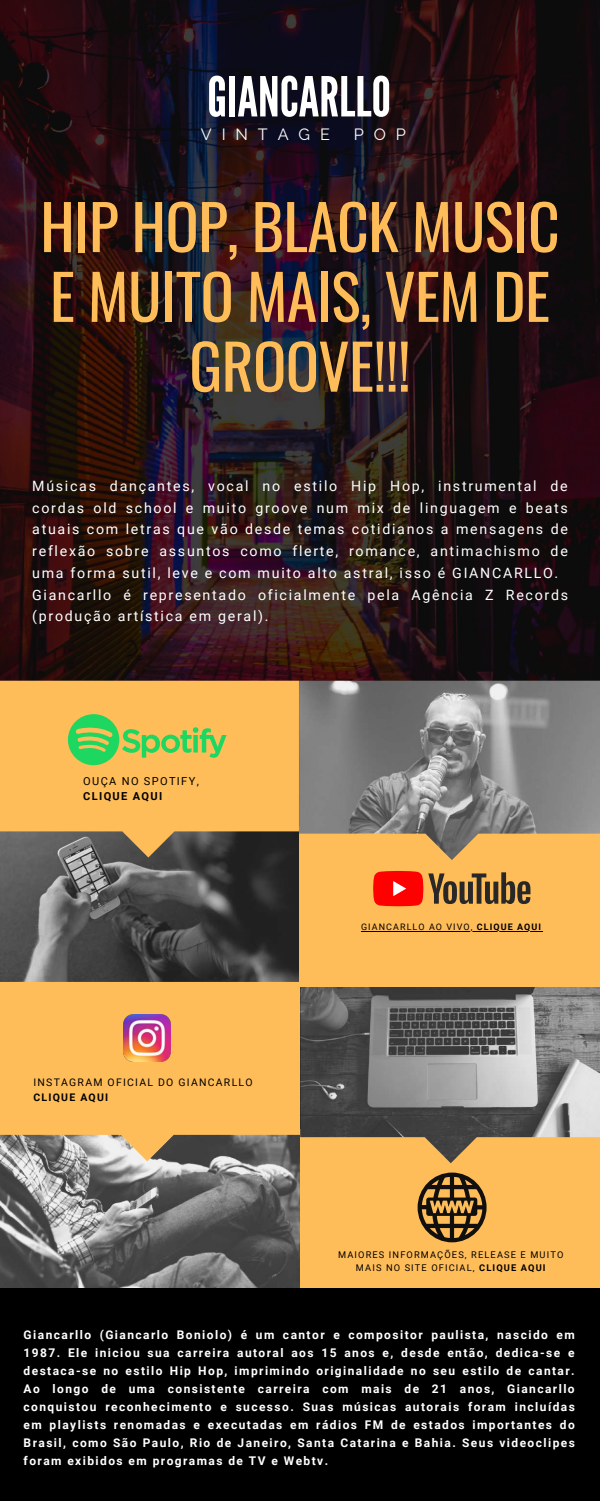
<style>
.page{position:relative;width:600px;height:1501px;background:#fff}
.page>*{position:absolute;margin:0;border:0;box-sizing:border-box;transform-origin:0 0}
.t1{font:61.7px/69.8px "Oswald";letter-spacing:-.01em;color:#ffbd59;text-align:center}
.t2{font:55px "League Gothic";color:#fff}
.t3{font:16.2px "Raleway";letter-spacing:.61em;color:#fff}
.t4{font:14.2px/21.8px "Roboto";letter-spacing:.12em;color:#fff}
.t5{font:700 12px/18px "Roboto";letter-spacing:.12em;color:#fff;text-align:justify}
.t6{font:11px "Roboto";letter-spacing:.12em;color:#000}
.t7{font:700 11px "Roboto";letter-spacing:.12em;color:#000}
.t8{font:10.5px "Roboto";letter-spacing:.12em;color:#000}
.t9{font:700 10.5px "Roboto";letter-spacing:.12em;color:#000}
.t10{font:9.3px/12.8px "Roboto";letter-spacing:.12em;color:#000;text-align:center}
.t11{font:9px "Roboto";letter-spacing:.12em;color:#000}
.s1{font-weight:700}
</style>
<div class="page">
<div style="left:0;top:0;width:600px;height:1500px;background:#000"></div>
<img style="left:0;top:0;width:600px;height:680px">
<img style="left:0;top:857px;width:299px;height:124px">
<svg style="left:0;top:680px;width:299px;height:177px;background:#e2aa56"></svg>
<div style="left:300px;top:1129px;width:300px;height:158px;background:#ffbd59"></div>
<img style="left:300px;top:986px;width:300px;height:176px">
<img style="left:0;top:1161px;width:300px;height:126px">
<svg style="left:0;top:981px;width:300px;height:180px;background:#ecb35e"></svg>
<div style="left:299px;top:826px;width:301px;height:160px;background:#ffbd59"></div>
<img style="left:299px;top:680px;width:301px;height:180px">
<svg style="left:68px;top:714px;width:159px;height:51px;background:#aec65b"></svg>
<svg style="left:373px;top:871px;width:157px;height:35px"></svg>
<svg style="left:418px;top:1172px;width:69px;height:70px"></svg>
<img style="left:124px;top:1013px;width:47px;height:48px">
<hr style="left:361px;top:930px;width:116px;height:1px;background:#000">
<hr style="left:477px;top:930px;width:65px;height:1px;background:#000">
<h2 class="t2" style="left:207px;top:65px;width:185px">GIANCARLLO</h2>
<h3 class="t3" style="left:201px;top:125px;width:131px">VINTAGE</h3>
<h3 class="t3" style="left:354px;top:125px;width:54px">POP</h3>
<h1 class="t1" style="left:40px;top:189px;width:521px">HIP HOP, BLACK MUSIC<br>E MUITO MAIS, VEM DE<br>GROOVE!!!</h1>
<p class="t4" style="left:32px;top:475px;width:537px">Músicas dançantes, vocal no estilo Hip Hop, instrumental de cordas old school e muito groove num mix de linguagem e beats atuais com letras que vão desde temas cotidianos a mensagens de reflexão sobre assuntos como flerte, romance, antimachismo de uma forma sutil, leve e com muito alto astral, isso é GIANCARLLO.<br>Giancarllo é representado oficialmente pela Agência Z Records (produção artística em geral).</p>
<p class="t6" style="left:83px;top:774px;width:117px">OUÇA NO SPOTIFY,</p>
<p class="t7" style="left:83px;top:789px;width:81px">CLIQUE AQUI</p>
<p class="t8" style="left:33px;top:1076px;width:221px">INSTAGRAM OFICIAL DO GIANCARLLO</p>
<p class="t9" style="left:33px;top:1090px;width:76px">CLIQUE AQUI</p>
<p class="t11" style="left:361px;top:921px;width:181px">GIANCARLLO AO VIVO, <span class="s1">CLIQUE AQUI</span></p>
<p class="t10" style="left:338px;top:1248px;width:227px">MAIORES INFORMAÇÕES, RELEASE E MUITO<br>MAIS NO SITE OFICIAL, <span class="s1">CLIQUE AQUI</span></p>
<p class="t5" style="left:24px;top:1325px;width:553px">Giancarllo (Giancarlo Boniolo) é um cantor e compositor paulista, nascido em 1987. Ele iniciou sua carreira autoral aos 15 anos e, desde então, dedica-se e destaca-se no estilo Hip Hop, imprimindo originalidade no seu estilo de cantar.<br>Ao longo de uma consistente carreira com mais de 21 anos, Giancarllo conquistou reconhecimento e sucesso. Suas músicas autorais foram incluídas em playlists renomadas e executadas em rádios FM de estados importantes do Brasil, como São Paulo, Rio de Janeiro, Santa Catarina e Bahia. Seus videoclipes foram exibidos em programas de TV e Webtv.</p>
</div>
